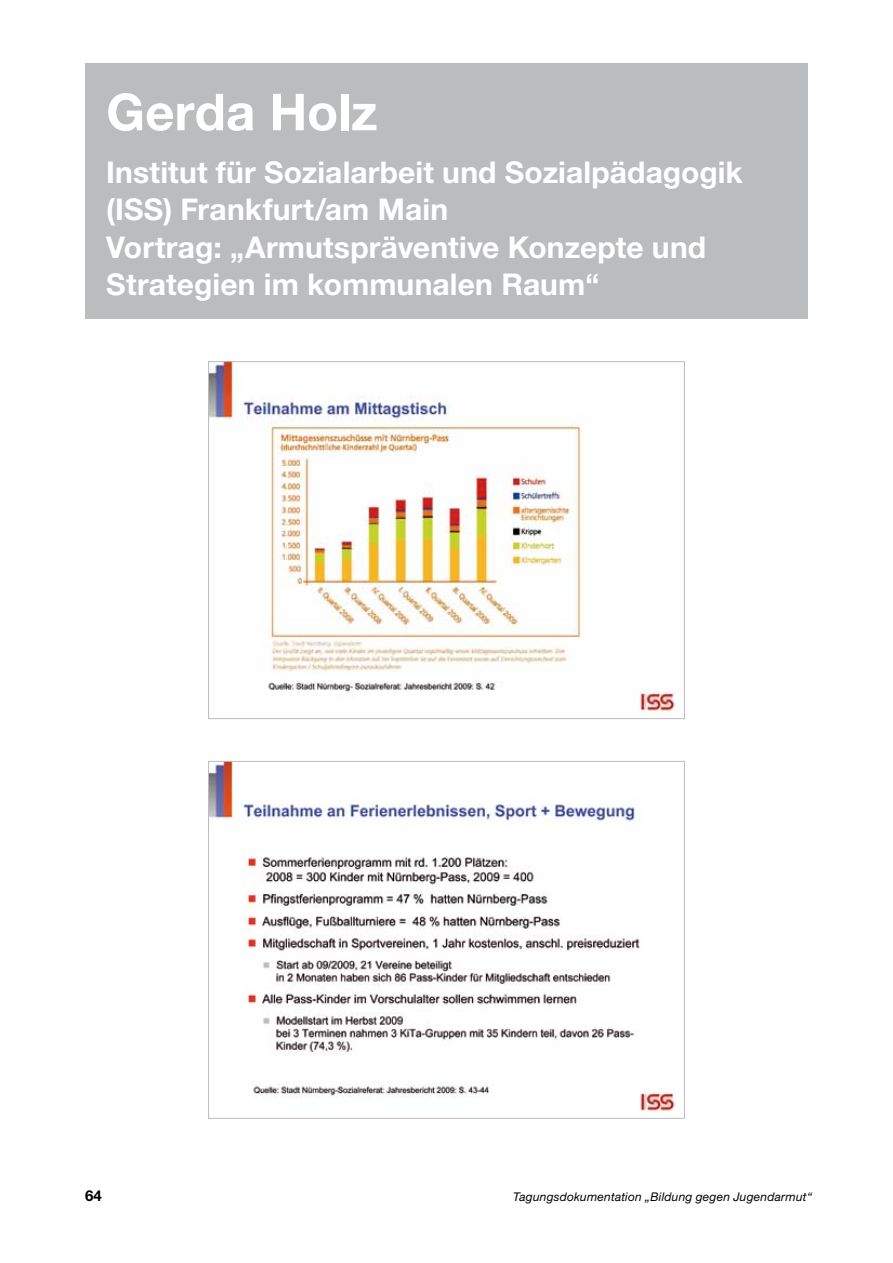
<style>
.page{position:relative;width:893px;height:1263px;background:#fff}
.page>*{position:absolute;margin:0;border:0;box-sizing:border-box;transform-origin:0 0}
.t1{font:700 51px "Helvetica Neue LT Std";color:#fff}
.t2{font:700 30px/37.5px "Helvetica Neue LT Std";letter-spacing:.005em;color:#fff}
.t3{font:700 15px "Helvetica Neue LT Std";color:#000}
.t4{font:italic 12px "Helvetica Neue LT Std";letter-spacing:.015em;color:#000}
</style>
<div class="page">
<img style="left:210px;top:363px;width:466px;height:353px">
<img style="left:210px;top:763px;width:465px;height:349px">
<div style="left:85px;top:63px;width:723px;height:256px;background:#bbbcbe"></div>
<h1 class="t1" style="left:106px;top:81px;width:273px">Gerda Holz</h1>
<p class="t2" style="left:106px;top:153px;width:638px">Institut für Sozialarbeit und Sozialpädagogik (ISS) Frankfurt/am Main<br>Vortrag: „Armutspräventive Konzepte und Strategien im kommunalen Raum“</p>
<p class="t3" style="left:85px;top:1187px;width:18px">64</p>
<p class="t4" style="left:513px;top:1190px;width:300px">Tagungsdokumentation „Bildung gegen Jugendarmut“</p>
</div>
